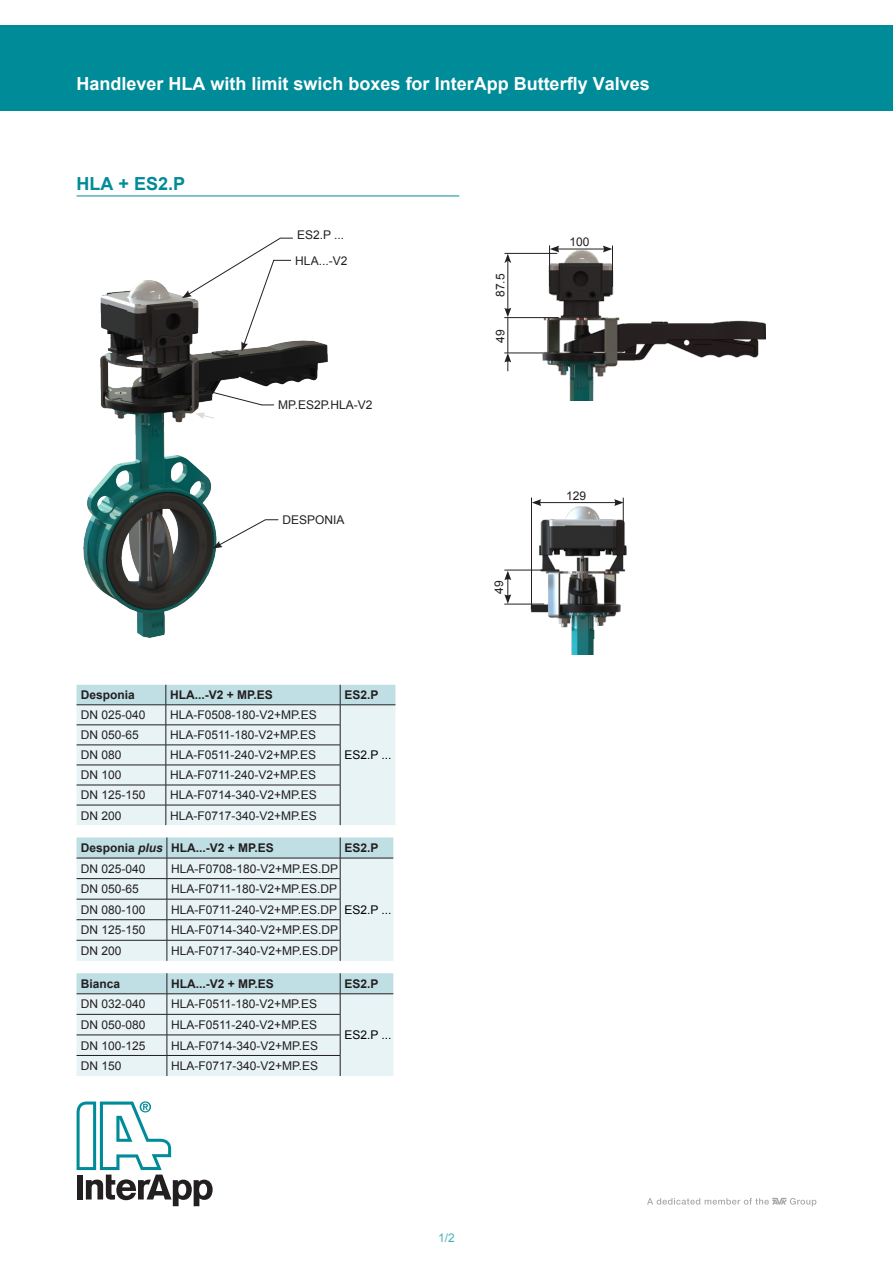
<style>
.page{position:relative;width:893px;height:1263px;background:#fff}
.page>*{position:absolute;margin:0;border:0;box-sizing:border-box;transform-origin:0 0}
.t1{font:700 18px "Arial";color:#fff}
.t2{font:700 18px "Arial";color:#008b98}
.t3{font:12px "Arial";color:#231f20}
.t4{font:700 12px "Arial";color:#231f20}
.t5{font:12px "Arial";color:#000}
.t6{font:12px "Arial";color:#4aafba}
.s1{font-style:italic}
</style>
<div class="page">
<svg style="left:77px;top:1101px;width:136px;height:105px"></svg>
<div style="left:0;top:26px;width:893px;height:85px;background:#008b98"></div>
<svg style="left:647px;top:1198px;width:169px;height:8px"></svg>
<img style="left:84px;top:281px;width:243px;height:357px">
<svg style="left:196px;top:387px;width:78px;height:19px"></svg>
<svg style="left:182px;top:237px;width:111px;height:114px"></svg>
<svg style="left:213px;top:519px;width:65px;height:30px"></svg>
<img style="left:542px;top:251px;width:223px;height:149px">
<hr style="left:549px;top:245px;width:1px;height:42px;background:#231f20">
<hr style="left:612px;top:246px;width:1px;height:41px;background:#231f20">
<hr style="left:504px;top:253px;width:53px;height:1px;background:#231f20">
<hr style="left:504px;top:317px;width:55px;height:1px;background:#231f20">
<hr style="left:504px;top:353px;width:47px;height:1px;background:#231f20">
<hr style="left:557px;top:249px;width:48px;height:1px;background:#231f20">
<svg style="left:550px;top:246px;width:9px;height:6px"></svg>
<svg style="left:603px;top:246px;width:9px;height:6px"></svg>
<hr style="left:507px;top:261px;width:1px;height:49px;background:#231f20">
<svg style="left:504px;top:254px;width:7px;height:9px"></svg>
<svg style="left:504px;top:308px;width:7px;height:9px"></svg>
<svg style="left:504px;top:353px;width:7px;height:18px"></svg>
<hr style="left:507px;top:318px;width:1px;height:35px;background:#231f20">
<svg style="left:77px;top:685px;width:318px;height:140px;background:#dae7ea"></svg>
<hr style="left:77px;top:805px;width:89px;height:1px;background:#231f20">
<hr style="left:166px;top:805px;width:174px;height:1px;background:#231f20">
<svg style="left:77px;top:973px;width:316px;height:103px;background:#d9e7ea"></svg>
<svg style="left:77px;top:837px;width:316px;height:124px;background:#d9e7e9"></svg>
<hr style="left:77px;top:196px;width:382px;height:1px;background:#008b98">
<svg style="left:195px;top:412px;width:20px;height:7px"></svg>
<img style="left:530px;top:506px;width:97px;height:148px">
<hr style="left:531px;top:497px;width:1px;height:112px;background:#231f20">
<hr style="left:623px;top:498px;width:1px;height:37px;background:#231f20">
<hr style="left:539px;top:502px;width:77px;height:1px;background:#231f20">
<svg style="left:532px;top:499px;width:9px;height:7px"></svg>
<svg style="left:614px;top:499px;width:10px;height:7px"></svg>
<hr style="left:504px;top:604px;width:40px;height:1px;background:#231f20">
<svg style="left:504px;top:571px;width:7px;height:33px"></svg>
<hr style="left:504px;top:570px;width:40px;height:1px;background:#231f20">
<p class="t1" style="left:77px;top:71px;width:575px">Handlever HLA with limit swich boxes for InterApp Butterfly Valves</p>
<p class="t2" style="left:77px;top:171px;width:110px">HLA + ES2.P</p>
<p class="t3" style="left:297px;top:227px;width:49px">ES2.P ...</p>
<p class="t3" style="left:295px;top:253px;width:54px">HLA...-V2</p>
<p class="t3" style="left:278px;top:397px;width:96px">MP.ES2P.HLA-V2</p>
<p class="t3" style="left:283px;top:512px;width:64px">DESPONIA</p>
<p class="t4" style="left:81px;top:687px;width:56px">Desponia</p>
<p class="t4" style="left:170px;top:687px;width:104px">HLA...-V2 + MP.ES</p>
<p class="t4" style="left:344px;top:687px;width:36px">ES2.P</p>
<p class="t3" style="left:81px;top:707px;width:66px">DN 025-040</p>
<p class="t3" style="left:170px;top:707px;width:148px">HLA-F0508-180-V2+MP.ES</p>
<p class="t5" style="left:344px;top:747px;width:49px">ES2.P ...</p>
<p class="t3" style="left:81px;top:727px;width:60px">DN 050-65</p>
<p class="t3" style="left:170px;top:727px;width:147px">HLA-F0511-180-V2+MP.ES</p>
<p class="t3" style="left:81px;top:747px;width:42px">DN 080</p>
<p class="t3" style="left:170px;top:747px;width:147px">HLA-F0511-240-V2+MP.ES</p>
<p class="t3" style="left:81px;top:767px;width:42px">DN 100</p>
<p class="t3" style="left:170px;top:767px;width:147px">HLA-F0711-240-V2+MP.ES</p>
<p class="t3" style="left:81px;top:787px;width:66px">DN 125-150</p>
<p class="t3" style="left:170px;top:787px;width:148px">HLA-F0714-340-V2+MP.ES</p>
<p class="t3" style="left:81px;top:807px;width:42px">DN 200</p>
<p class="t3" style="left:170px;top:807px;width:148px">HLA-F0717-340-V2+MP.ES</p>
<p class="t4" style="left:81px;top:840px;width:84px">Desponia <span class="s1">plus</span></p>
<p class="t4" style="left:171px;top:840px;width:104px">HLA...-V2 + MP.ES</p>
<p class="t4" style="left:344px;top:840px;width:36px">ES2.P</p>
<p class="t3" style="left:81px;top:861px;width:66px">DN 025-040</p>
<p class="t3" style="left:171px;top:861px;width:168px">HLA-F0708-180-V2+MP.ES.DP</p>
<p class="t5" style="left:344px;top:902px;width:49px">ES2.P ...</p>
<p class="t3" style="left:81px;top:881px;width:60px">DN 050-65</p>
<p class="t3" style="left:171px;top:881px;width:167px">HLA-F0711-180-V2+MP.ES.DP</p>
<p class="t3" style="left:81px;top:902px;width:66px">DN 080-100</p>
<p class="t3" style="left:171px;top:902px;width:167px">HLA-F0711-240-V2+MP.ES.DP</p>
<p class="t3" style="left:81px;top:922px;width:66px">DN 125-150</p>
<p class="t3" style="left:171px;top:922px;width:168px">HLA-F0714-340-V2+MP.ES.DP</p>
<p class="t3" style="left:81px;top:943px;width:42px">DN 200</p>
<p class="t3" style="left:171px;top:943px;width:168px">HLA-F0717-340-V2+MP.ES.DP</p>
<p class="t4" style="left:81px;top:975px;width:41px">Bianca</p>
<p class="t4" style="left:171px;top:975px;width:104px">HLA...-V2 + MP.ES</p>
<p class="t4" style="left:344px;top:975px;width:36px">ES2.P</p>
<p class="t3" style="left:81px;top:996px;width:66px">DN 032-040</p>
<p class="t3" style="left:171px;top:996px;width:147px">HLA-F0511-180-V2+MP.ES</p>
<p class="t5" style="left:344px;top:1027px;width:49px">ES2.P ...</p>
<p class="t3" style="left:81px;top:1017px;width:66px">DN 050-080</p>
<p class="t3" style="left:171px;top:1017px;width:147px">HLA-F0511-240-V2+MP.ES</p>
<p class="t3" style="left:81px;top:1037px;width:66px">DN 100-125</p>
<p class="t3" style="left:171px;top:1037px;width:148px">HLA-F0714-340-V2+MP.ES</p>
<p class="t3" style="left:81px;top:1058px;width:42px">DN 150</p>
<p class="t3" style="left:171px;top:1058px;width:148px">HLA-F0717-340-V2+MP.ES</p>
<p class="t3" style="left:492px;top:297px;width:25px;rotate:-90deg">87.5</p>
<p class="t3" style="left:492px;top:343px;width:15px;rotate:-90deg">49</p>
<p class="t3" style="left:491px;top:594px;width:15px;rotate:-90deg">49</p>
<p class="t3" style="left:569px;top:234px;width:22px">100</p>
<p class="t3" style="left:566px;top:488px;width:22px">129</p>
<p class="t6" style="left:438px;top:1230px;width:18px">1/2</p>
</div>
